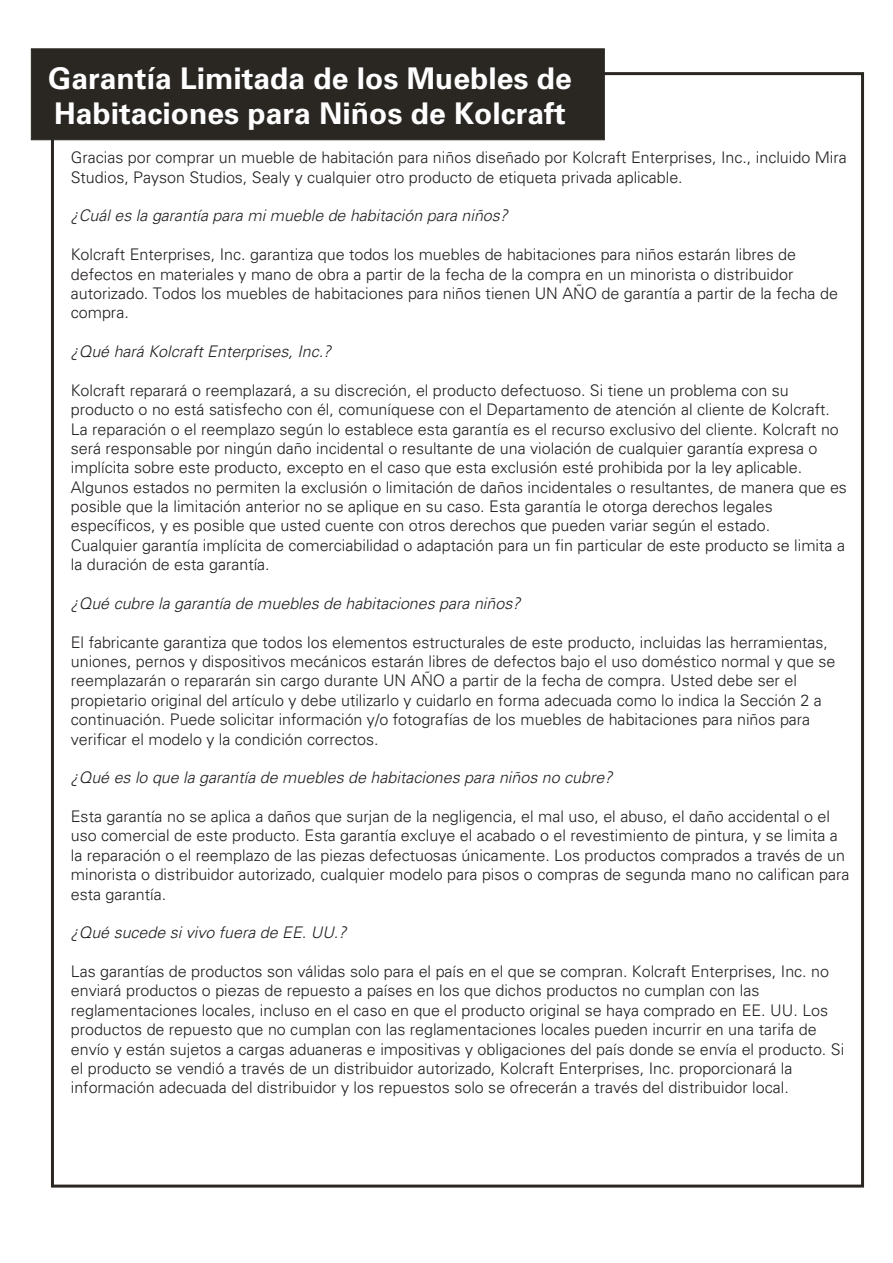
<style>
.page{position:relative;width:893px;height:1263px;background:#fff}
.page>*{position:absolute;margin:0;border:0;box-sizing:border-box;transform-origin:0 0}
.t1{font:300 30px/35.7px "Univers";color:#fff}
.t2{font:300 16.05px/19.4px "Univers";color:#231f20}
.t3{font:italic 300 16.05px "Univers";color:#231f20}
</style>
<div class="page">
<div style="left:31px;top:48px;width:574px;height:92px;background:#2a2723"></div>
<h1 class="t1" style="left:48px;top:63px;width:525px">Garantía Limitada de los Muebles de<br>Habitaciones para Niños de Kolcraft</h1>
<p class="t2" style="left:71px;top:149px;width:777px">Gracias por comprar un mueble de habitación para niños diseñado por Kolcraft Enterprises, Inc., incluido Mira<br>Studios, Payson Studios, Sealy y cualquier otro producto de etiqueta privada aplicable.</p>
<p class="t3" style="left:71px;top:210px;width:439px">¿Cuál es la garantía para mi mueble de habitación para niños?</p>
<p class="t2" style="left:71px;top:246px;width:769px">Kolcraft Enterprises, Inc. garantiza que todos los muebles de habitaciones para niños estarán libres de defectos en materiales y mano de obra a partir de la fecha de la compra en un minorista o distribuidor autorizado. Todos los muebles de habitaciones para niños tienen UN AÑO de garantía a partir de la fecha de compra.</p>
<p class="t3" style="left:71px;top:345px;width:262px">¿Qué hará Kolcraft Enterprises, Inc.?</p>
<p class="t2" style="left:71px;top:382px;width:778px">Kolcraft reparará o reemplazará, a su discreción, el producto defectuoso. Si tiene un problema con su producto o no está satisfecho con él, comuníquese con el Departamento de atención al cliente de Kolcraft.<br>La reparación o el reemplazo según lo establece esta garantía es el recurso exclusivo del cliente. Kolcraft no será responsable por ningún daño incidental o resultante de una violación de cualquier garantía expresa o implícita sobre este producto, excepto en el caso que esta exclusión esté prohibida por la ley aplicable.<br>Algunos estados no permiten la exclusión o limitación de daños incidentales o resultantes, de manera que es posible que la limitación anterior no se aplique en su caso. Esta garantía le otorga derechos legales específicos, y es posible que usted cuente con otros derechos que pueden variar según el estado.<br>Cualquier garantía implícita de comerciabilidad o adaptación para un fin particular de este producto se limita a la duración de esta garantía.</p>
<p class="t3" style="left:71px;top:597px;width:451px">¿Qué cubre la garantía de muebles de habitaciones para niños?</p>
<p class="t2" style="left:71px;top:634px;width:766px">El fabricante garantiza que todos los elementos estructurales de este producto, incluidas las herramientas, uniones, pernos y dispositivos mecánicos estarán libres de defectos bajo el uso doméstico normal y que se reemplazarán o repararán sin cargo durante UN AÑO a partir de la fecha de compra. Usted debe ser el propietario original del artículo y debe utilizarlo y cuidarlo en forma adecuada como lo indica la Sección 2 a continuación. Puede solicitar información y/o fotografías de los muebles de habitaciones para niños para verificar el modelo y la condición correctos.</p>
<p class="t3" style="left:71px;top:772px;width:543px">¿Qué es lo que la garantía de muebles de habitaciones para niños no cubre?</p>
<p class="t2" style="left:71px;top:808px;width:780px">Esta garantía no se aplica a daños que surjan de la negligencia, el mal uso, el abuso, el daño accidental o el uso comercial de este producto. Esta garantía excluye el acabado o el revestimiento de pintura, y se limita a la reparación o el reemplazo de las piezas defectuosas únicamente. Los productos comprados a través de un minorista o distribuidor autorizado, cualquier modelo para pisos o compras de segunda mano no califican para esta garantía.</p>
<p class="t3" style="left:71px;top:927px;width:277px">¿Qué sucede si vivo fuera de EE. UU.?</p>
<p class="t2" style="left:71px;top:963px;width:775px">Las garantías de productos son válidas solo para el país en el que se compran. Kolcraft Enterprises, Inc. no enviará productos o piezas de repuesto a países en los que dichos productos no cumplan con las reglamentaciones locales, incluso en el caso en que el producto original se haya comprado en EE. UU. Los productos de repuesto que no cumplan con las reglamentaciones locales pueden incurrir en una tarifa de envío y están sujetos a cargas aduaneras e impositivas y obligaciones del país donde se envía el producto. Si el producto se vendió a través de un distribuidor autorizado, Kolcraft Enterprises, Inc. proporcionará la información adecuada del distribuidor y los repuestos solo se ofrecerán a través del distribuidor local.</p>
</div>
